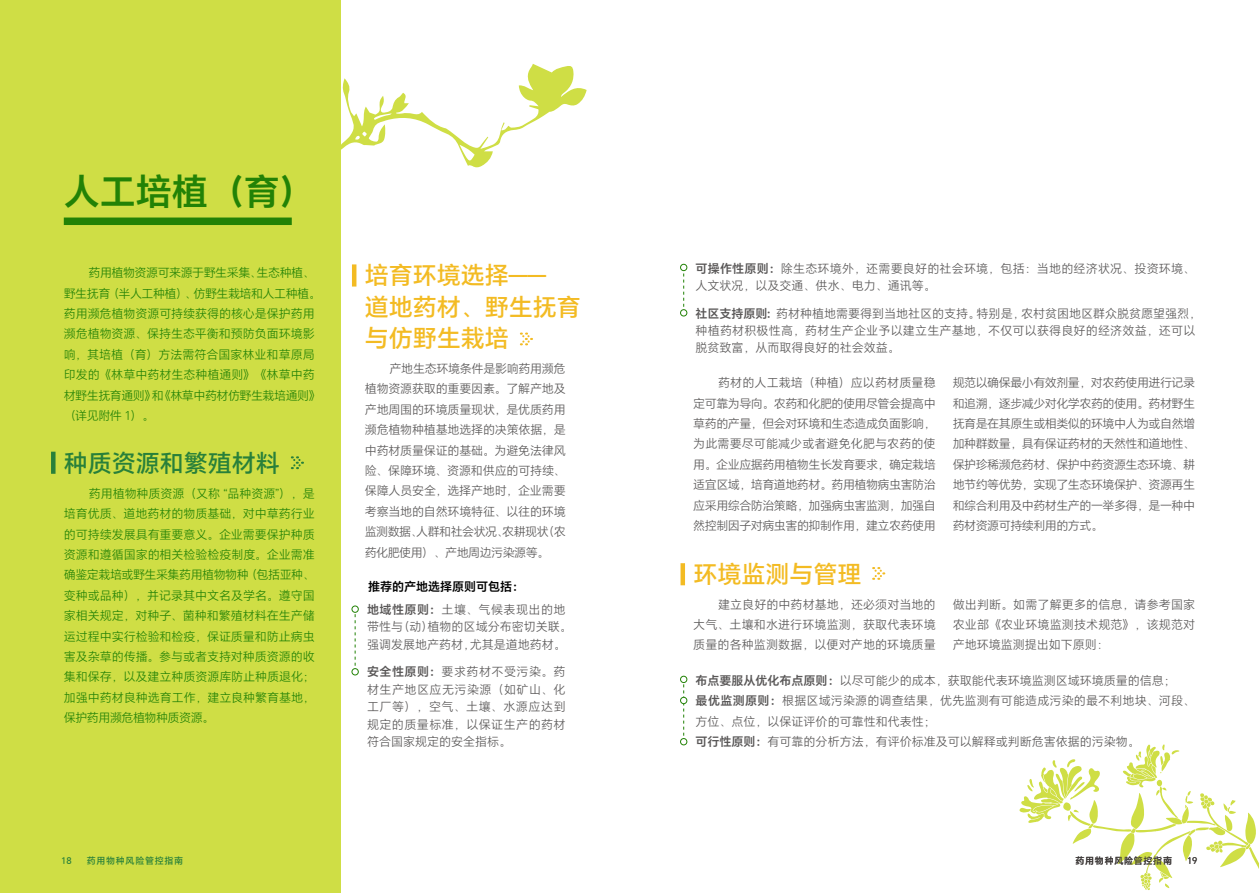
<style>
.page{position:relative;width:1259px;height:893px;background:#fff}
.page>*{position:absolute;margin:0;border:0;box-sizing:border-box;transform-origin:0 0}
.t1{font:600 36px "HONOR Sans CN";color:#228206}
.t2{font:500 24px/31.2px "HONOR Sans CN";color:#f3bb23}
.t3{font:500 24px "HONOR Sans CN";color:#28803a}
.t4{font:300 12px/20.4px "HONOR Sans CN";color:#595757;text-align:justify}
.t5{font:300 12px/20.4px "HONOR Sans CN";letter-spacing:-.005em;color:#228206}
.t6{font:300 12px/17.4px "HONOR Sans CN";letter-spacing:.02em;color:#595757}
.t7{font:600 12px "HONOR Sans CN";color:#000}
.t8{font:500 9px "HONOR Sans CN";letter-spacing:.08em;color:#28803a}
.t9{font:500 9px "HONOR Sans CN";letter-spacing:.08em;color:#3e3a39}
.t10{font:9px "HONOR Sans CN";color:#3e3a39}
.s1{font-weight:600}
</style>
<div class="page">
<svg style="left:1019px;top:744px;width:240px;height:146px"></svg>
<div style="left:0;top:0;width:340px;height:893px;background:#cfde45"></div>
<div style="left:64px;top:218px;width:228px;height:7px;background:#228206"></div>
<div style="left:51px;top:452px;width:5px;height:22px;background:#28803a"></div>
<hr style="left:352px;top:264px;width:4px;height:23px;background:#f3bb23">
<div style="left:351px;top:606px;width:8px;height:7px;border:1px solid #228206;border-radius:50%"></div>
<svg style="left:352px;top:606px;width:6px;height:69px"></svg>
<div style="left:351px;top:668px;width:8px;height:7px;border:1px solid #228206;border-radius:50%"></div>
<svg style="left:340px;top:64px;width:246px;height:104px"></svg>
<svg style="left:290px;top:456px;width:14px;height:13px"></svg>
<svg style="left:519px;top:332px;width:14px;height:13px"></svg>
<svg style="left:683px;top:271px;width:1px;height:36px"></svg>
<div style="left:680px;top:264px;width:7px;height:7px;border:1px solid #228206;border-radius:50%"></div>
<div style="left:680px;top:309px;width:7px;height:7px;border:1px solid #228206;border-radius:50%"></div>
<div style="left:680px;top:563px;width:5px;height:22px;background:#f3bb23"></div>
<svg style="left:683px;top:684px;width:1px;height:52px"></svg>
<div style="left:680px;top:676px;width:7px;height:7px;border:1px solid #228206;border-radius:50%"></div>
<div style="left:680px;top:697px;width:7px;height:7px;background:#fff;border-radius:50%"></div>
<div style="left:680px;top:697px;width:7px;height:7px;border:1px solid #228206;border-radius:50%"></div>
<div style="left:680px;top:738px;width:7px;height:7px;border:1px solid #228206;border-radius:50%"></div>
<svg style="left:872px;top:567px;width:13px;height:13px"></svg>
<h1 class="t1" style="left:64px;top:174px;width:253px">人工培植（育）</h1>
<p class="t5" style="left:64px;top:263px;width:258px;text-indent:25px">药用植物资源可来源于野生采集、生态种植、野生抚育（半人工种植）、仿野生栽培和人工种植。药用濒危植物资源可持续获得的核心是保护药用濒危植物资源、保持生态平衡和预防负面环境影响，其培植（育）方法需符合国家林业和草原局印发的《林草中药材生态种植通则》《林草中药材野生抚育通则》和《林草中药材仿野生栽培通则》（详见附件 1）。</p>
<h2 class="t3" style="left:64px;top:452px;width:217px">种质资源和繁殖材料</h2>
<p class="t5" style="left:64px;top:484px;width:252px;text-align:justify;text-indent:25px">药用植物种质资源（又称 “品种资源”），是培育优质、道地药材的物质基础，对中草药行业的可持续发展具有重要意义。企业需要保护种质资源和遵循国家的相关检验检疫制度。企业需准确鉴定栽培或野生采集药用植物物种（包括亚种、变种或品种），并记录其中文名及学名。遵守国家相关规定，对种子、菌种和繁殖材料在生产储运过程中实行检验和检疫，保证质量和防止病虫害及杂草的传播。参与或者支持对种质资源的收集和保存，以及建立种质资源库防止种质退化；加强中药材良种选育工作，建立良种繁育基地，保护药用濒危植物种质资源。</p>
<p class="t8" style="left:61px;top:856px;width:12px">18</p>
<p class="t8" style="left:87px;top:856px;width:98px">药用物种风险管控指南</p>
<h2 class="t2" style="left:365px;top:262px;width:217px">培育环境选择——<br>道地药材、野生抚育与仿野生栽培</h2>
<p class="t4" style="left:365px;top:359px;width:202px;text-indent:25px">产地生态环境条件是影响药用濒危植物资源获取的重要因素。了解产地及产地周围的环境质量现状，是优质药用濒危植物种植基地选择的决策依据，是中药材质量保证的基础。为避免法律风险、保障环境、资源和供应的可持续、保障人员安全，选择产地时，企业需要考察当地的自然环境特征、以往的环境监测数据、人群和社会状况、农耕现状（农药化肥使用）、产地周边污染源等。</p>
<p class="t7" style="left:368px;top:581px;width:157px">推荐的产地选择原则可包括：</p>
<p class="t4" style="left:367px;top:601px;width:206px;line-height:17.4px;text-align:left"><span class="s1">地域性原则：</span>土壤、气候表现出的地带性与（动）植物的区域分布密切关联。强调发展地产药材，尤其是道地药材。</p>
<p class="t4" style="left:367px;top:664px;width:200px;line-height:17.4px"><span class="s1">安全性原则：</span>要求药材不受污染。药材生产地区应无污染源（如矿山、化工厂等），空气、土壤、水源应达到规定的质量标准，以保证生产的药材符合国家规定的安全指标。</p>
<p class="t6" style="left:695px;top:260px;width:501px"><span class="s1">可操作性原则：</span>除生态环境外，还需要良好的社会环境，包括：当地的经济状况、投资环境、人文状况，以及交通、供水、电力、通讯等。</p>
<p class="t4" style="left:695px;top:305px;width:507px;line-height:17.4px;text-align:left"><span class="s1">社区支持原则：</span>药材种植地需要得到当地社区的支持。特别是，农村贫困地区群众脱贫愿望强烈，种植药材积极性高，药材生产企业予以建立生产基地，不仅可以获得良好的经济效益，还可以脱贫致富，从而取得良好的社会效益。</p>
<p class="t4" style="left:693px;top:373px;width:244px;text-indent:25px">药材的人工栽培（种植）应以药材质量稳定可靠为导向。农药和化肥的使用尽管会提高中草药的产量，但会对环境和生态造成负面影响，为此需要尽可能减少或者避免化肥与农药的使用。企业应据药用植物生长发育要求，确定栽培适宜区域，培育道地药材。药用植物病虫害防治应采用综合防治策略，加强病虫害监测，加强自然控制因子对病虫害的抑制作用，建立农药使用</p>
<p class="t4" style="left:952px;top:373px;width:244px">规范以确保最小有效剂量，对农药使用进行记录和追溯，逐步减少对化学农药的使用。药材野生抚育是在其原生或相类似的环境中人为或自然增加种群数量，具有保证药材的天然性和道地性、保护珍稀濒危药材、保护中药资源生态环境、耕地节约等优势，实现了生态环境保护、资源再生和综合利用及中药材生产的一举多得，是一种中药材资源可持续利用的方式。</p>
<h2 class="t2" style="left:693px;top:560px;width:170px">环境监测与管理</h2>
<p class="t4" style="left:693px;top:595px;width:244px;text-indent:25px">建立良好的中药材基地，还必须对当地的大气、土壤和水进行环境监测，获取代表环境质量的各种监测数据，以便对产地的环境质量</p>
<p class="t4" style="left:952px;top:595px;width:244px">做出判断。如需了解更多的信息，请参考国家农业部《农业环境监测技术规范》，该规范对产地环境监测提出如下原则：</p>
<p class="t4" style="left:695px;top:671px;width:501px;text-align:left"><span class="s1">布点要服从优化布点原则：</span>以尽可能少的成本，获取能代表环境监测区域环境质量的信息；<br><span class="s1">最优监测原则：</span>根据区域污染源的调查结果，优先监测有可能造成污染的最不利地块、河段、方位、点位，以保证评价的可靠性和代表性；<br><span class="s1">可行性原则：</span>有可靠的分析方法，有评价标准及可以解释或判断危害依据的污染物。</p>
<p class="t9" style="left:1075px;top:856px;width:98px">药用物种风险管控指南</p>
<p class="t10" style="left:1187px;top:856px;width:12px">19</p>
</div>
